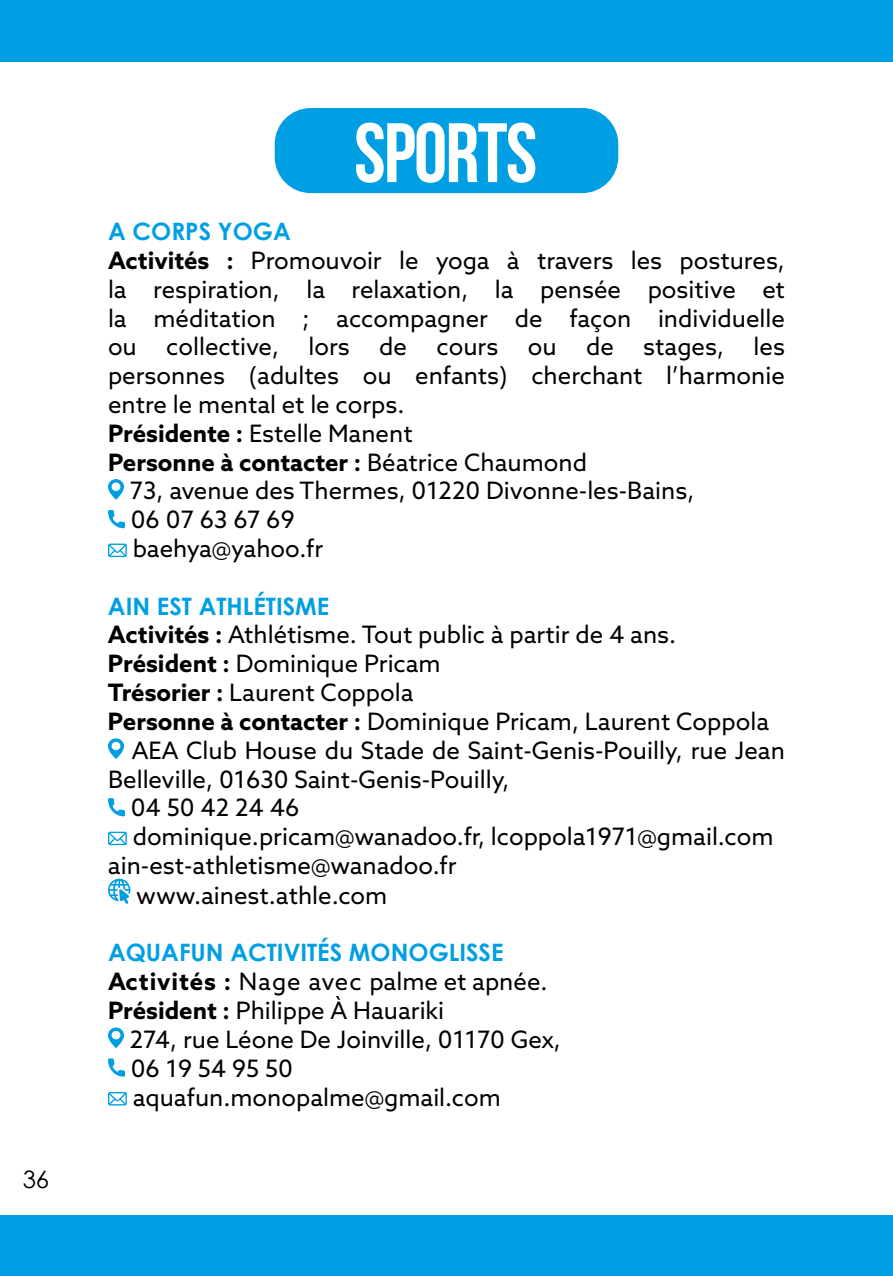
<style>
.page{position:relative;width:893px;height:1276px;background:#fff}
.page>*{position:absolute;margin:0;border:0;box-sizing:border-box;transform-origin:0 0}
.t1{font:700 84px "Bebas Neue";letter-spacing:-.02em;color:#fff}
.t2{font:24px/28.8px "Azo Sans";color:#000}
.t3{font:700 24px "Century Gothic";color:#009fe3}
.t4{font:700 24px "Azo Sans";color:#000}
.t5{font:24px "Century Gothic";color:#000}
.s1{font-weight:700}
.s2{font-weight:400}
</style>
<div class="page">
<div style="left:0;top:0;width:893px;height:61px;background:#009fe3"></div>
<div style="left:275px;top:108px;width:343px;height:85px;background:#009fe3;border-radius:36px"></div>
<svg style="left:108px;top:479px;width:16px;height:20px"></svg>
<svg style="left:108px;top:510px;width:17px;height:18px"></svg>
<svg style="left:108px;top:543px;width:19px;height:14px"></svg>
<svg style="left:108px;top:738px;width:16px;height:20px"></svg>
<svg style="left:108px;top:798px;width:17px;height:18px"></svg>
<svg style="left:108px;top:831px;width:19px;height:14px"></svg>
<svg style="left:108px;top:878px;width:22px;height:26px"></svg>
<svg style="left:108px;top:1027px;width:16px;height:21px"></svg>
<svg style="left:108px;top:1058px;width:17px;height:18px"></svg>
<svg style="left:108px;top:1092px;width:19px;height:13px"></svg>
<div style="left:0;top:1215px;width:893px;height:61px;background:#009fe3"></div>
<p class="t5" style="left:23px;top:1162px;width:28px">36</p>
<h1 class="t1" style="left:354px;top:107px;width:185px">SPORTS</h1>
<p class="t3" style="left:108px;top:213px;width:184px">A CORPS YOGA</p>
<p class="t2" style="left:108px;top:246px;width:678px"><span class="s1">Activités :</span> Promouvoir le yoga à travers les postures,</p>
<p class="t2" style="left:108px;top:274px;width:678px">la respiration, la relaxation, la pensée positive et</p>
<p class="t2" style="left:108px;top:303px;width:678px">la méditation ; accompagner de façon individuelle</p>
<p class="t2" style="left:108px;top:332px;width:678px">ou collective, lors de cours ou de stages, les</p>
<p class="t2" style="left:108px;top:361px;width:678px">personnes (adultes ou enfants) cherchant l’harmonie</p>
<p class="t2" style="left:108px;top:390px;width:298px">entre le mental et le corps.</p>
<p class="t2" style="left:108px;top:418px;width:306px"><span class="s1">Présidente :</span> Estelle Manent</p>
<p class="t4" style="left:108px;top:446px;width:480px">Personne à contacter : <span class="s2">Béatrice Chaumond</span></p>
<p class="t2" style="left:130px;top:476px;width:566px">73, avenue des Thermes, 01220 Divonne-les-Bains,</p>
<p class="t2" style="left:131px;top:505px;width:165px">06 07 63 67 69</p>
<p class="t2" style="left:133px;top:534px;width:192px">baehya@yahoo.fr</p>
<p class="t3" style="left:108px;top:588px;width:223px">AIN EST ATHLÉTISME</p>
<p class="t2" style="left:108px;top:620px;width:570px"><span class="s1">Activités :</span> Athlétisme. Tout public à partir de 4 ans.</p>
<p class="t2" style="left:108px;top:649px;width:334px"><span class="s1">Président :</span> Dominique Pricam</p>
<p class="t2" style="left:108px;top:678px;width:307px"><span class="s1">Trésorier :</span> Laurent Coppola</p>
<p class="t2" style="left:108px;top:706px;width:663px"><span class="s1">Personne à contacter :</span> Dominique Pricam, Laurent Coppola</p>
<p class="t2" style="left:132px;top:735px;width:655px">AEA Club House du Stade de Saint-Genis-Pouilly, rue Jean</p>
<p class="t2" style="left:108px;top:764px;width:403px">Belleville, 01630 Saint-Genis-Pouilly,</p>
<p class="t2" style="left:131px;top:793px;width:170px">04 50 42 24 46</p>
<p class="t2" style="left:133px;top:822px;width:642px">dominique.pricam@wanadoo.fr, lcoppola1971@gmail.com</p>
<p class="t2" style="left:108px;top:850px;width:350px">ain-est-athletisme@wanadoo.fr</p>
<p class="t2" style="left:136px;top:880px;width:253px">www.ainest.athle.com</p>
<p class="t3" style="left:108px;top:934px;width:397px">AQUAFUN ACTIVITÉS MONOGLISSE</p>
<p class="t2" style="left:108px;top:967px;width:441px"><span class="s1">Activités :</span> Nage avec palme et apnée.<br><span class="s1">Président :</span> Philippe À Hauariki</p>
<p class="t2" style="left:130px;top:1024px;width:432px">274, rue Léone De Joinville, 01170 Gex,<br>06 19 54 95 50 aquafun.monopalme@gmail.com</p>
</div>
